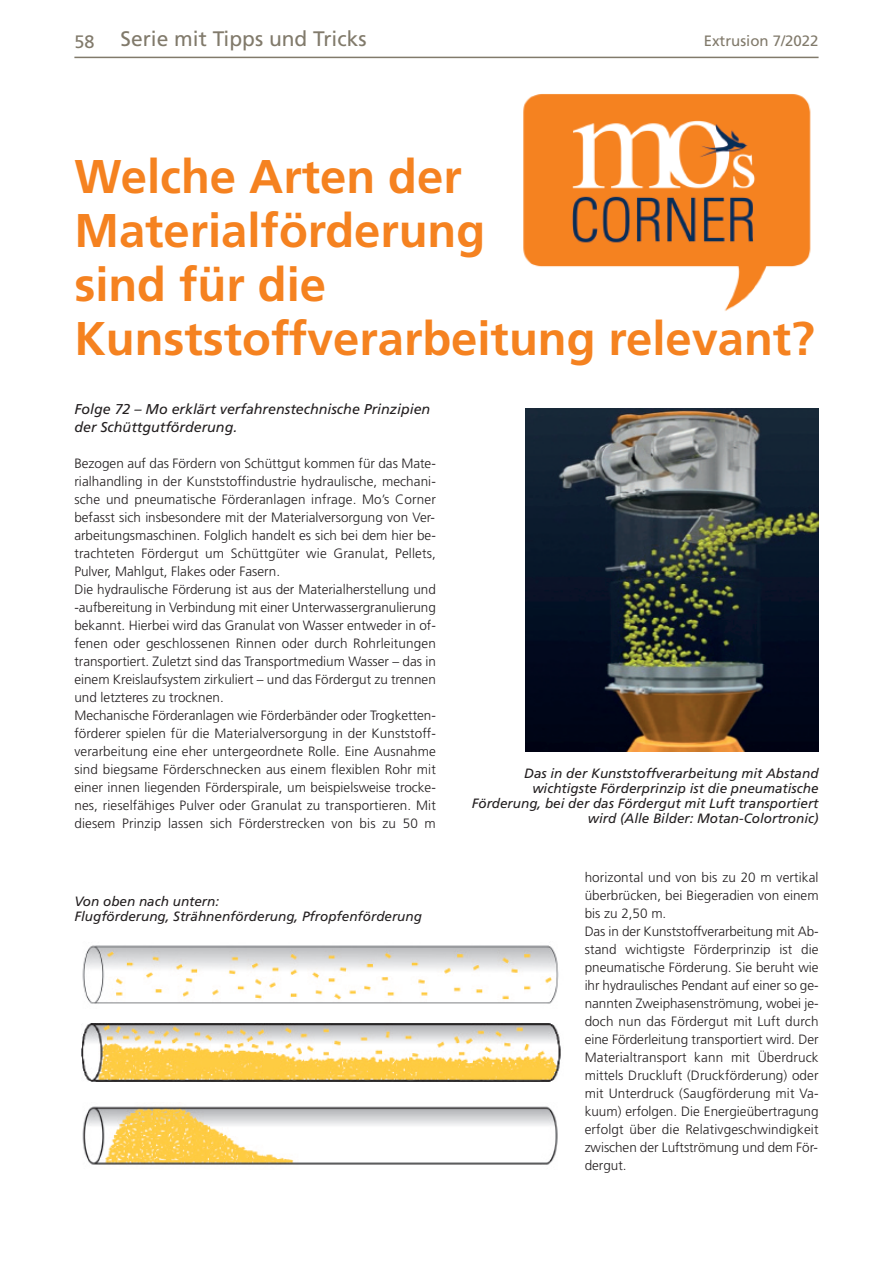
<style>
.page{position:relative;width:893px;height:1263px;background:#fff}
.page>*{position:absolute;margin:0;border:0;box-sizing:border-box;transform-origin:0 0}
.t1{font:700 47.25px/54px "Frutiger";color:#f58220}
.t2{font:21px "Frutiger";color:#817a6b}
.t3{font:15px "Frutiger";color:#817a6b}
.t4{font:italic 14.25px/18px "Frutiger";color:#231f20}
.t5{font:300 13.5px/18px "Frutiger";color:#231f20}
.t6{font:italic 13.5px/15px "Frutiger";color:#231f20;text-align:right}
.s1{font-size:18px}
</style>
<div class="page">
<hr style="left:74px;top:57px;width:745px;height:1px;background:#817a6b">
<img style="left:523px;top:94px;width:288px;height:217px">
<img style="left:525px;top:408px;width:294px;height:343px">
<img style="left:82px;top:945px;width:477px;height:59px">
<img style="left:81px;top:1024px;width:480px;height:57px">
<img style="left:82px;top:1106px;width:476px;height:59px">
<h2 class="t2" style="left:74px;top:30px;width:294px"><span class="s1">58</span> Serie mit Tipps und Tricks</h2>
<p class="t3" style="left:704px;top:35px;width:116px">Extrusion 7/2022</p>
<h1 class="t1" style="left:74px;top:153px;width:742px">Welche Arten der<br>Materialförderung<br>sind für die<br>Kunststoffverarbeitung relevant?</h1>
<p class="t4" style="left:74px;top:401px;width:357px">Folge 72 – Mo erklärt verfahrenstechnische Prinzipien der Schüttgutförderung.</p>
<p class="t5" style="left:74px;top:455px;width:363px">Bezogen auf das Fördern von Schüttgut kommen für das Mate&shy;rialhandling in der Kunststoffindustrie hydraulische, mechani&shy;sche und pneumatische Förderanlagen infrage. Mo’s Corner befasst sich insbesondere mit der Materialversorgung von Ver&shy;arbeitungsmaschinen. Folglich handelt es sich bei dem hier be&shy;trachteten Fördergut um Schüttgüter wie Granulat, Pellets, Pulver, Mahlgut, Flakes oder Fasern.<br>Die hydraulische Förderung ist aus der Materialherstellung und -aufbereitung in Verbindung mit einer Unterwassergranulierung bekannt. Hierbei wird das Granulat von Wasser entweder in of&shy;fenen oder geschlossenen Rinnen oder durch Rohrleitungen transportiert. Zuletzt sind das Transportmedium Wasser – das in einem Kreislaufsystem zirkuliert – und das Fördergut zu trennen und letzteres zu trocknen.<br>Mechanische Förderanlagen wie Förderbänder oder Trogketten&shy;förderer spielen für die Materialversorgung in der Kunststoff&shy;verarbeitung eine eher untergeordnete Rolle. Eine Ausnahme sind biegsame Förderschnecken aus einem flexiblen Rohr mit einer innen liegenden Förderspirale, um beispielsweise trocke&shy;nes, rieselfähiges Pulver oder Granulat zu transportieren. Mit diesem Prinzip lassen sich Förderstrecken von bis zu 50 m</p>
<p class="t6" style="left:74px;top:894px;width:349px;text-align:left">Von oben nach untern:<br>Flugförderung, Strähnenförderung, Pfropfenförderung</p>
<p class="t6" style="left:472px;top:766px;width:348px">Das in der Kunststoffverarbeitung mit Abstand wichtigste Förderprinzip ist die pneumatische Förderung, bei der das Fördergut mit Luft transportiert wird (Alle Bilder: Motan-Colortronic)</p>
<p class="t5" style="left:585px;top:869px;width:235px">horizontal und von bis zu 20 m vertikal überbrücken, bei Biegeradien von einem bis zu 2,50 m.<br>Das in der Kunststoffverarbeitung mit Ab&shy;stand wichtigste Förderprinzip ist die pneumatische Förderung. Sie beruht wie ihr hydraulisches Pendant auf einer so ge&shy;nannten Zweiphasenströmung, wobei je&shy;doch nun das Fördergut mit Luft durch eine Förderleitung transportiert wird. Der Materialtransport kann mit Überdruck mittels Druckluft (Druckförderung) oder mit Unterdruck (Saugförderung mit Va&shy;kuum) erfolgen. Die Energieübertragung erfolgt über die Relativgeschwindigkeit zwischen der Luftströmung und dem För&shy;dergut.</p>
</div>
